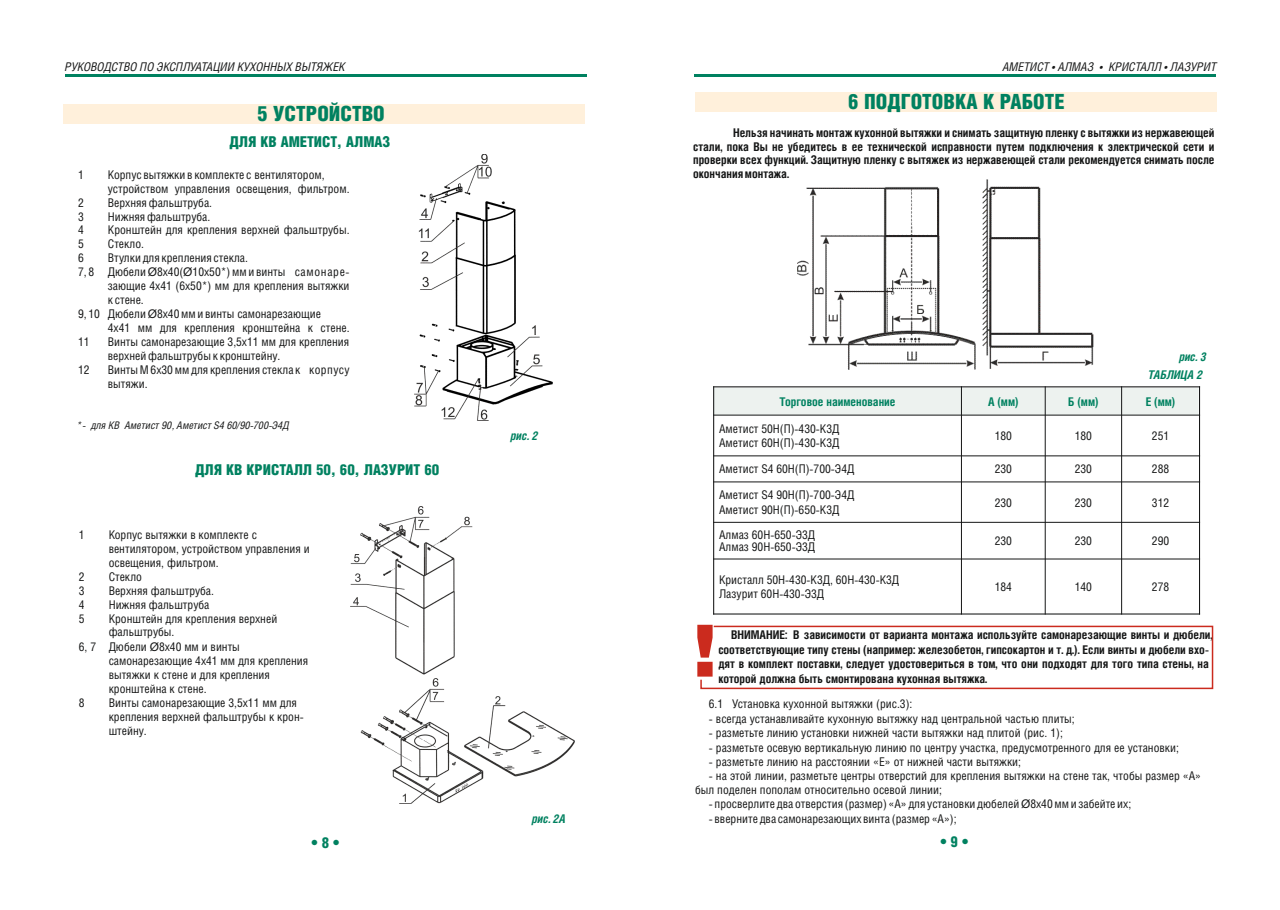
<style>
.page{position:relative;width:1280px;height:910px;background:#fff}
.page>*{position:absolute;margin:0;border:0;box-sizing:border-box;transform-origin:0 0}
.t1{font:72px "Helios Black C";color:#cb2b1e}
.t2{font:21px "Helios Cond Black C";color:#008160}
.t3{font:15px "Helios Cond Black C";color:#008160}
.t4{font:12px/14px "Helios Cond C";color:#151616}
.t5{font:700 12px/13.8px "Helios Cond C";color:#151616;text-align:justify}
.t6{font:italic 12px "Helios Cond C";color:#151616}
.t7{font:700 12px "Helios Cond C";color:#008160}
.t8{font:italic 700 12px "Helios Cond C";color:#008160}
.t9{font:italic 10.5px "Helios Cond C";color:#151616}
.s1{font-family:"Arial"}
</style>
<div class="page">
<hr style="left:65px;top:74px;width:521px;height:3px;background:#008160">
<hr style="left:694px;top:74px;width:522px;height:3px;background:#008160">
<svg style="left:714px;top:387px;width:484px;height:28px;background:#e6ebe8"></svg>
<hr style="left:713px;top:386px;width:1px;height:228px;background:#151616">
<hr style="left:961px;top:386px;width:1px;height:228px;background:#151616">
<hr style="left:1045px;top:386px;width:1px;height:228px;background:#151616">
<hr style="left:1121px;top:386px;width:1px;height:228px;background:#151616">
<hr style="left:1199px;top:386px;width:1px;height:228px;background:#151616">
<hr style="left:713px;top:613px;width:487px;height:1px;background:#151616">
<hr style="left:713px;top:559px;width:487px;height:1px;background:#151616">
<hr style="left:713px;top:522px;width:487px;height:1px;background:#151616">
<hr style="left:713px;top:481px;width:487px;height:1px;background:#151616">
<hr style="left:713px;top:455px;width:487px;height:1px;background:#151616">
<hr style="left:713px;top:415px;width:487px;height:1px;background:#151616">
<hr style="left:713px;top:386px;width:487px;height:1px;background:#151616">
<div style="left:64px;top:104px;width:521px;height:19px;background:#fff0db"></div>
<div style="left:695px;top:92px;width:522px;height:20px;background:#fff0db"></div>
<img style="left:798px;top:179px;width:296px;height:190px">
<img style="left:350px;top:506px;width:224px;height:298px">
<img style="left:415px;top:155px;width:138px;height:266px">
<svg style="left:700px;top:625px;width:514px;height:65px"></svg>
<p class="t6" style="left:65px;top:61px;width:282px">РУКОВОДСТВО ПО ЭКСПЛУАТАЦИИ КУХОННЫХ ВЫТЯЖЕК</p>
<h2 class="t2" style="left:257px;top:104px;width:129px">5 УСТРОЙСТВО</h2>
<p class="t3" style="left:229px;top:135px;width:162px">ДЛЯ КВ АМЕТИСТ, АЛМАЗ</p>
<p class="t4" style="left:78px;top:168px;width:7px">1</p>
<p class="t4" style="left:108px;top:168px;width:243px">Корпус вытяжки в комплекте с вентилятором, устройством управления освещения, фильтром.</p>
<p class="t4" style="left:78px;top:196px;width:7px">2</p>
<p class="t4" style="left:108px;top:196px;width:106px">Верхняя фальштруба.</p>
<p class="t4" style="left:78px;top:210px;width:7px">3</p>
<p class="t4" style="left:108px;top:210px;width:104px">Нижняя фальштруба.</p>
<p class="t4" style="left:78px;top:224px;width:7px">4</p>
<p class="t4" style="left:108px;top:224px;width:243px">Кронштейн для крепления верхней фальштрубы.</p>
<p class="t4" style="left:78px;top:238px;width:7px">5</p>
<p class="t4" style="left:108px;top:238px;width:38px">Стекло.</p>
<p class="t4" style="left:78px;top:252px;width:7px">6</p>
<p class="t4" style="left:108px;top:252px;width:142px">Втулки для крепления стекла.</p>
<p class="t4" style="left:78px;top:266px;width:273px">7, 8 Дюбели <span class="s1">Ø</span>8х40(<span class="s1">Ø</span>10х50*) мм и винты самонаре-</p>
<p class="t4" style="left:108px;top:280px;width:243px">зающие 4х41 (6х50*) мм для крепления вытяжки</p>
<p class="t4" style="left:108px;top:294px;width:37px">к стене.</p>
<p class="t4" style="left:78px;top:308px;width:244px">9, 10 Дюбели <span class="s1">Ø</span>8х40 мм и винты самонарезающие</p>
<p class="t4" style="left:108px;top:322px;width:243px">4х41 мм для крепления кронштейна к стене.</p>
<p class="t4" style="left:78px;top:336px;width:13px">11</p>
<p class="t4" style="left:108px;top:336px;width:243px">Винты самонарезающие 3,5х11 мм для крепления верхней фальштрубы к кронштейну.</p>
<p class="t4" style="left:78px;top:364px;width:13px">12</p>
<p class="t4" style="left:108px;top:364px;width:243px">Винты М 6х30 мм для крепления стекла к корпусу вытяжи.</p>
<p class="t9" style="left:77px;top:421px;width:213px">*- для КВ Аметист 90, Аметист S4 60/90-700-Э4Д</p>
<p class="t3" style="left:195px;top:462px;width:246px">ДЛЯ КВ КРИСТАЛЛ 50, 60, ЛАЗУРИТ 60</p>
<p class="t4" style="left:79px;top:528px;width:7px">1</p>
<p class="t4" style="left:109px;top:528px;width:202px">Корпус вытяжки в комплекте с вентилятором, устройством управления и освещения, фильтром.</p>
<p class="t4" style="left:79px;top:570px;width:7px">2</p>
<p class="t4" style="left:109px;top:570px;width:35px">Стекло</p>
<p class="t4" style="left:79px;top:584px;width:7px">3</p>
<p class="t4" style="left:109px;top:584px;width:107px">Верхняя фальштруба.</p>
<p class="t4" style="left:79px;top:598px;width:7px">4</p>
<p class="t4" style="left:109px;top:598px;width:102px">Нижняя фальштруба</p>
<p class="t4" style="left:79px;top:612px;width:7px">5</p>
<p class="t4" style="left:109px;top:612px;width:170px">Кронштейн для крепления верхней</p>
<p class="t4" style="left:109px;top:626px;width:67px">фальштрубы.</p>
<p class="t4" style="left:79px;top:640px;width:163px">6, 7 Дюбели <span class="s1">Ø</span>8х40 мм и винты</p>
<p class="t4" style="left:109px;top:654px;width:201px">самонарезающие 4х41 мм для крепления</p>
<p class="t4" style="left:109px;top:668px;width:163px">вытяжки к стене и для крепления</p>
<p class="t4" style="left:109px;top:682px;width:99px">кронштейна к стене.</p>
<p class="t4" style="left:79px;top:697px;width:7px">8</p>
<p class="t4" style="left:109px;top:697px;width:197px">Винты самонарезающие 3,5х11 мм для крепления верхней фальштрубы к крон&shy;штейну.</p>
<p class="t8" style="left:511px;top:430px;width:29px">рис. 2</p>
<p class="t8" style="left:532px;top:813px;width:35px">рис. 2А</p>
<p class="t6" style="left:1003px;top:61px;width:215px">АМЕТИСТ • АЛМАЗ • КРИСТАЛЛ • ЛАЗУРИТ</p>
<h2 class="t2" style="left:848px;top:92px;width:218px">6 ПОДГОТОВКА К РАБОТЕ</h2>
<p class="t5" style="left:693px;top:126px;width:523px;text-indent:40px">Нельзя начинать монтаж кухонной вытяжки и снимать защитную пленку с вытяжки из нержавеющей стали, пока Вы не убедитесь в ее технической исправности путем подключения к электрической сети и проверки всех функций. Защитную пленку с вытяжек из нержавеющей стали рекомендуется снимать после окончания монтажа.</p>
<p class="t8" style="left:1179px;top:351px;width:29px">рис. 3</p>
<p class="t8" style="left:1148px;top:369px;width:56px">ТАБЛИЦА 2</p>
<p class="t7" style="left:780px;top:396px;width:117px">Торговое наименование</p>
<p class="t7" style="left:988px;top:396px;width:32px">А (мм)</p>
<p class="t7" style="left:1068px;top:396px;width:32px">Б (мм)</p>
<p class="t7" style="left:1146px;top:396px;width:31px">Е (мм)</p>
<p class="t4" style="left:719px;top:422px;width:122px">Аметист 50Н(П)-430-К3Д<br>Аметист 60Н(П)-430-К3Д</p>
<p class="t4" style="left:995px;top:429px;width:19px">180</p>
<p class="t4" style="left:1075px;top:429px;width:19px">180</p>
<p class="t4" style="left:1152px;top:429px;width:19px">251</p>
<p class="t4" style="left:719px;top:463px;width:137px">Аметист S4 60Н(П)-700-Э4Д</p>
<p class="t4" style="left:995px;top:463px;width:19px">230</p>
<p class="t4" style="left:1075px;top:463px;width:19px">230</p>
<p class="t4" style="left:1152px;top:463px;width:19px">288</p>
<p class="t4" style="left:719px;top:488px;width:137px;line-height:14.9px">Аметист S4 90Н(П)-700-Э4Д<br>Аметист 90Н(П)-650-К3Д</p>
<p class="t4" style="left:995px;top:496px;width:19px">230</p>
<p class="t4" style="left:1075px;top:496px;width:19px">230</p>
<p class="t4" style="left:1152px;top:496px;width:19px">312</p>
<p class="t4" style="left:719px;top:530px;width:98px;line-height:11.9px">Алмаз 60Н-650-Э3Д<br>Алмаз 90Н-650-Э3Д</p>
<p class="t4" style="left:995px;top:535px;width:19px">230</p>
<p class="t4" style="left:1075px;top:535px;width:19px">230</p>
<p class="t4" style="left:1152px;top:535px;width:19px">290</p>
<p class="t4" style="left:719px;top:573px;width:182px">Кристалл 50Н-430-К3Д, 60Н-430-К3Д<br>Лазурит 60Н-430-Э3Д</p>
<p class="t4" style="left:995px;top:580px;width:19px">184</p>
<p class="t4" style="left:1075px;top:580px;width:19px">140</p>
<p class="t4" style="left:1152px;top:580px;width:19px">278</p>
<h1 class="t1" style="left:693px;top:617px;width:25px">!</h1>
<p class="t5" style="left:718px;top:628px;width:496px;line-height:14.4px;text-align:left;text-indent:13px">ВНИМАНИЕ: В зависимости от варианта монтажа используйте самонарезающие винты и дюбели, соответствующие типу стены (например: железобетон, гипсокартон и т. д.). Если винты и дюбели вхо&shy;дят в комплект поставки, следует удостовериться в том, что они подходят для того типа стены, на</p>
<p class="t5" style="left:718px;top:672px;width:270px">которой должна быть смонтирована кухонная вытяжка.</p>
<p class="t4" style="left:709px;top:698px;width:205px">6.1 Установка кухонной вытяжки (рис.3):</p>
<p class="t4" style="left:709px;top:712px;width:367px">- всегда устанавливайте кухонную вытяжку над центральной частью плиты;</p>
<p class="t4" style="left:709px;top:727px;width:355px">- разметьте линию установки нижней части вытяжки над плитой (рис. 1);</p>
<p class="t4" style="left:709px;top:741px;width:472px">- разметьте осевую вертикальную линию по центру участка, предусмотренного для ее установки;</p>
<p class="t4" style="left:709px;top:755px;width:314px">- разметьте линию на расстоянии «Е» от нижней части вытяжки;</p>
<p class="t4" style="left:695px;top:769px;width:507px;line-height:14.4px;text-indent:14px">- на этой линии, разметьте центры отверстий для крепления вытяжки на стене так, чтобы размер «А» был поделен пополам относительно осевой линии;</p>
<p class="t4" style="left:709px;top:798px;width:424px">- просверлите два отверстия (размер) «А» для установки дюбелей <span class="s1">Ø</span>8х40 мм и забейте их;</p>
<p class="t4" style="left:709px;top:812px;width:249px">- вверните два самонарезающих винта (размер «А»);</p>
<p class="t3" style="left:312px;top:835px;width:29px">• 8 •</p>
<p class="t3" style="left:940px;top:835px;width:29px">• 9 •</p>
</div>
